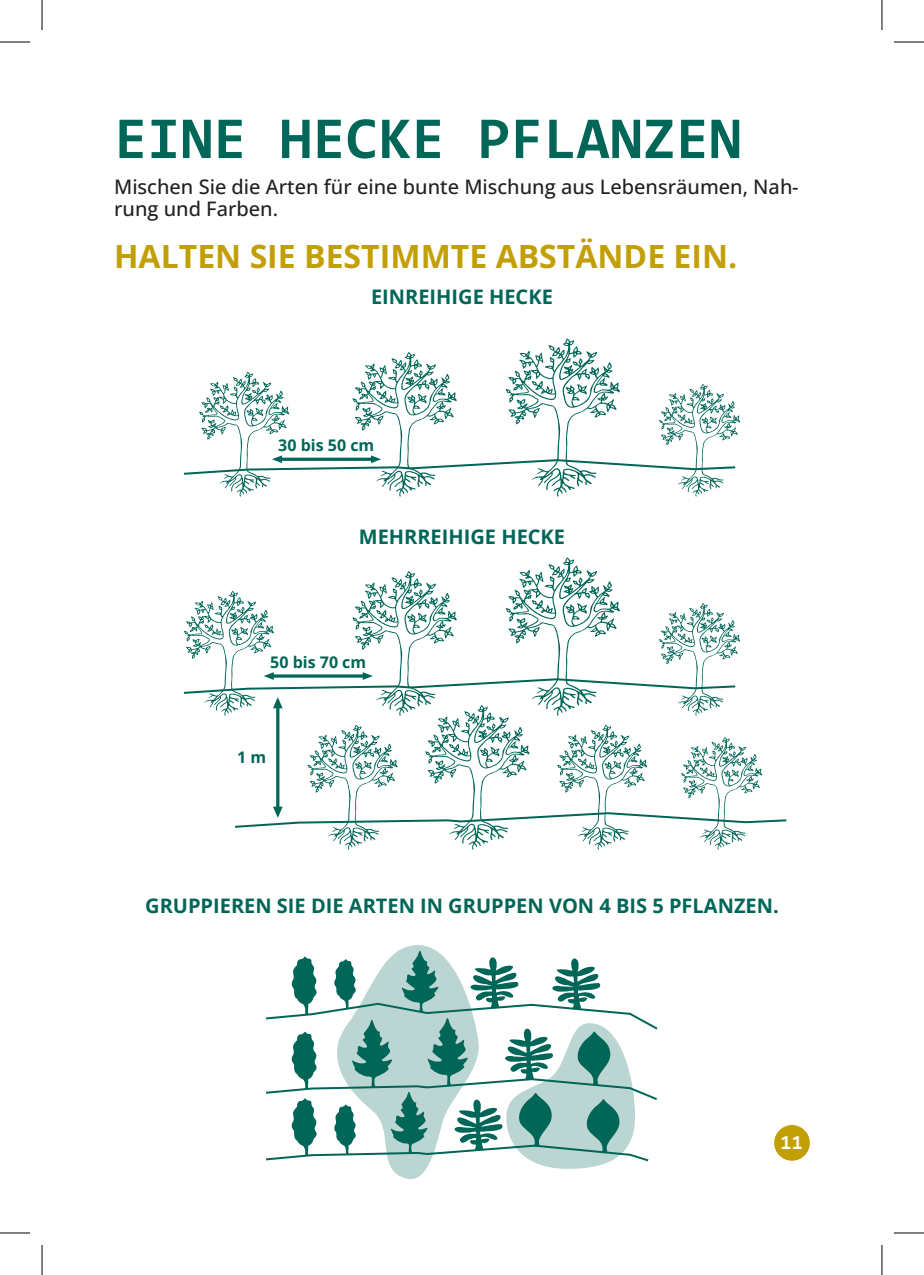
<style>
.page{position:relative;width:924px;height:1275px;background:#fff}
.page>*{position:absolute;margin:0;border:0;box-sizing:border-box;transform-origin:0 0}
.t1{font:700 60px "Consolas";color:#006657}
.t2{font:700 32px "Open Sans";color:#c39f06}
.t3{font:700 20px "Open Sans";color:#006657}
.t4{font:500 20px/22px "Open Sans";color:#231f20}
.t5{font:700 20px "Consolas";color:#fff}
.t6{font:700 16px "Open Sans";color:#006657}
</style>
<div class="page">
<svg style="left:183px;top:338px;width:557px;height:159px"></svg>
<svg style="left:183px;top:557px;width:604px;height:293px"></svg>
<svg style="left:266px;top:945px;width:392px;height:235px"></svg>
<div style="left:773px;top:1125px;width:36px;height:35px;background:#c39f06;border-radius:50%"></div>
<hr style="left:0;top:42px;width:30px;height:1px;background:#000">
<hr style="left:893px;top:42px;width:30px;height:1px;background:#000">
<hr style="left:0;top:1232px;width:30px;height:1px;background:#000">
<hr style="left:893px;top:1232px;width:30px;height:1px;background:#000">
<hr style="left:42px;top:0;width:1px;height:30px;background:#000">
<hr style="left:42px;top:1245px;width:1px;height:30px;background:#000">
<hr style="left:881px;top:0;width:1px;height:30px;background:#000">
<hr style="left:881px;top:1245px;width:1px;height:30px;background:#000">
<p class="t1" style="left:114px;top:100px;width:629px">EINE HECKE PFLANZEN</p>
<p class="t4" style="left:114px;top:175px;width:685px">Mischen Sie die Arten für eine bunte Mischung aus Lebensräumen, Nah&shy;rung und Farben.</p>
<p class="t2" style="left:114px;top:234px;width:624px">HALTEN SIE BESTIMMTE ABSTÄNDE EIN.</p>
<p class="t3" style="left:371px;top:283px;width:183px">EINREIHIGE HECKE</p>
<p class="t6" style="left:278px;top:434px;width:97px">30 bis 50 cm</p>
<p class="t3" style="left:358px;top:523px;width:208px">MEHRREIHIGE HECKE</p>
<p class="t6" style="left:270px;top:651px;width:97px">50 bis 70 cm</p>
<p class="t6" style="left:237px;top:746px;width:31px">1 m</p>
<p class="t3" style="left:145px;top:891px;width:634px">GRUPPIEREN SIE DIE ARTEN IN GRUPPEN VON 4 BIS 5 PFLANZEN.</p>
<p class="t5" style="left:780px;top:1129px;width:23px">11</p>
</div>
